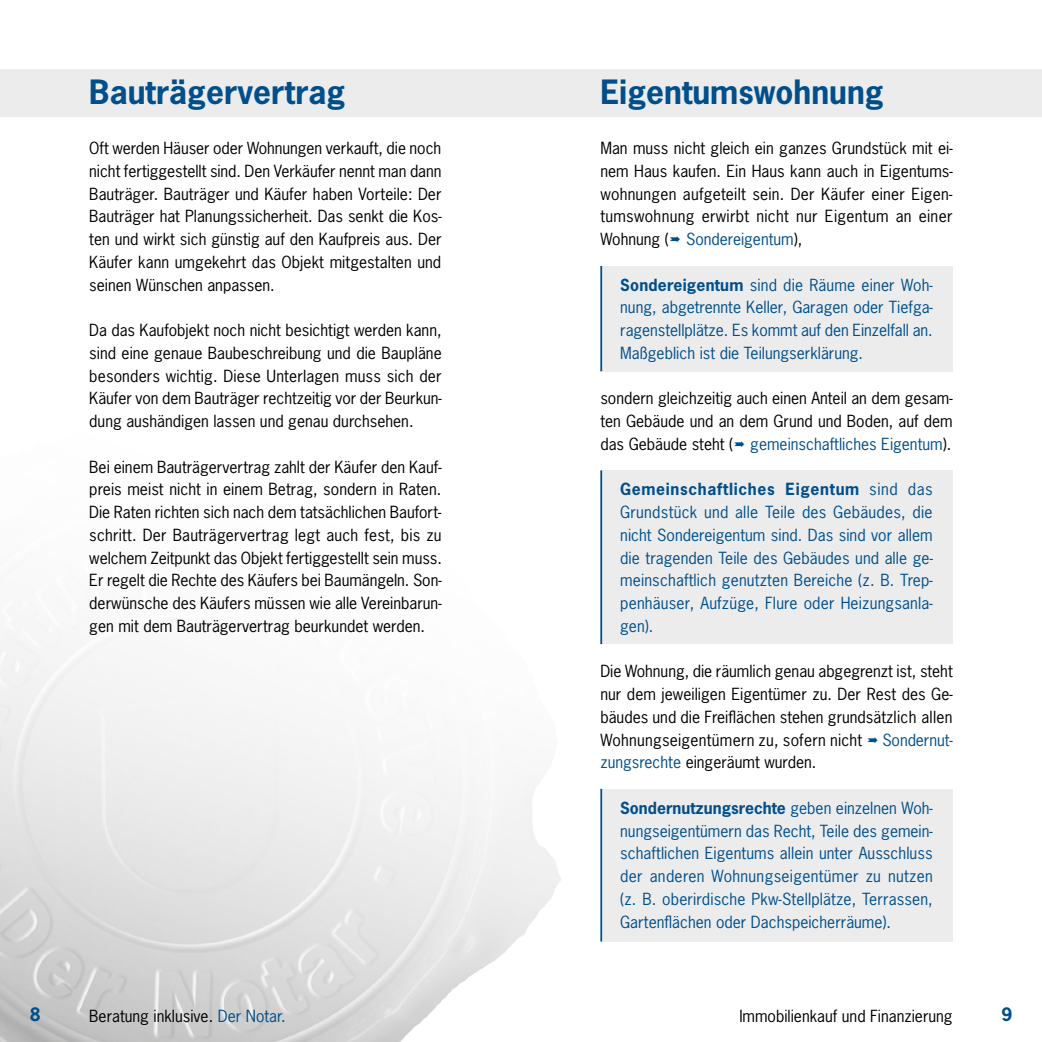
<style>
.page{position:relative;width:1042px;height:1042px;background:#fff}
.page>*{position:absolute;margin:0;border:0;box-sizing:border-box;transform-origin:0 0}
.t1{font:700 31.5px "News Gothic Std";color:#004f8b}
.t2{font:700 17.5px "News Gothic Std";color:#004f8b}
.t3{font:15.75px/22.8px "News Gothic Std";color:#000;text-align:justify}
.t4{font:15.75px/22.8px "News Gothic Std";color:#004f8b;text-align:justify}
.s1{color:#004f8b}
.s2{font-weight:700}
</style>
<div class="page">
<div style="left:600px;top:470px;width:352px;height:174px;background:#ececed"></div>
<hr style="left:600px;top:470px;width:2px;height:174px;background:#004f8b">
<div style="left:600px;top:266px;width:352px;height:105px;background:#ececed"></div>
<hr style="left:600px;top:266px;width:2px;height:105px;background:#004f8b">
<div style="left:521px;top:69px;width:521px;height:48px;background:#ececed"></div>
<div style="left:0;top:69px;width:521px;height:48px;background:#ececed"></div>
<div style="left:601px;top:789px;width:351px;height:152px;background:#ececed"></div>
<hr style="left:600px;top:789px;width:2px;height:152px;background:#004f8b">
<img style="left:0;top:617px;width:397px;height:425px">
<h1 class="t1" style="left:89px;top:71px;width:258px">Bauträgervertrag</h1>
<p class="t3" style="left:89px;top:137px;width:354px">Oft werden Häuser oder Wohnungen verkauft, die noch nicht fertiggestellt sind. Den Verkäufer nennt man dann Bauträger. Bauträger und Käufer haben Vorteile: Der Bauträger hat Planungssicherheit. Das senkt die Kos&shy;ten und wirkt sich günstig auf den Kaufpreis aus. Der Käufer kann umgekehrt das Objekt mitgestalten und seinen Wünschen anpassen.</p>
<p class="t3" style="left:89px;top:319px;width:354px">Da das Kaufobjekt noch nicht besichtigt werden kann, sind eine genaue Baubeschreibung und die Baupläne besonders wichtig. Diese Unterlagen muss sich der Käufer von dem Bauträger rechtzeitig vor der Beurkun&shy;dung aushändigen lassen und genau durchsehen.</p>
<p class="t3" style="left:89px;top:455px;width:354px">Bei einem Bauträgervertrag zahlt der Käufer den Kauf&shy;preis meist nicht in einem Betrag, sondern in Raten.<br>Die Raten richten sich nach dem tatsächlichen Baufort&shy;schritt. Der Bauträgervertrag legt auch fest, bis zu welchem Zeitpunkt das Objekt fertiggestellt sein muss.<br>Er regelt die Rechte des Käufers bei Baumängeln. Son&shy;derwünsche des Käufers müssen wie alle Vereinbarun&shy;gen mit dem Bauträgervertrag beurkundet werden.</p>
<h1 class="t1" style="left:600px;top:71px;width:285px">Eigentumswohnung</h1>
<p class="t3" style="left:600px;top:137px;width:354px">Man muss nicht gleich ein ganzes Grundstück mit ei&shy;nem Haus kaufen. Ein Haus kann auch in Eigentums&shy;wohnungen aufgeteilt sein. Der Käufer einer Eigen&shy;tumswohnung erwirbt nicht nur Eigentum an einer Wohnung ( <span class="s1">Sondereigentum</span>),</p>
<p class="t4" style="left:620px;top:273px;width:314px"><span class="s2">Sondereigentum</span> sind die Räume einer Woh&shy;nung, abgetrennte Keller, Garagen oder Tiefga&shy;ragenstellplätze. Es kommt auf den Einzelfall an.<br>Maßgeblich ist die Teilungserklärung.</p>
<p class="t3" style="left:600px;top:387px;width:354px">sondern gleichzeitig auch einen Anteil an dem gesam&shy;ten Gebäude und an dem Grund und Boden, auf dem das Gebäude steht ( <span class="s1">gemeinschaftliches Eigentum</span>).</p>
<p class="t4" style="left:620px;top:478px;width:314px"><span class="s2">Gemeinschaftliches Eigentum</span> sind das Grundstück und alle Teile des Gebäudes, die nicht Sondereigentum sind. Das sind vor allem die tragenden Teile des Gebäudes und alle ge&shy;meinschaftlich genutzten Bereiche (z. B. Trep&shy;penhäuser, Aufzüge, Flure oder Heizungsanla&shy;gen).</p>
<p class="t3" style="left:600px;top:660px;width:354px">Die Wohnung, die räumlich genau abgegrenzt ist, steht nur dem jeweiligen Eigentümer zu. Der Rest des Ge&shy;bäudes und die Freiflächen stehen grundsätzlich allen Wohnungseigentümern zu, sofern nicht</p>
<p class="t4" style="left:882px;top:728px;width:72px">Sondernut-</p>
<p class="t3" style="left:600px;top:751px;width:217px"><span class="s1">zungsrechte</span> eingeräumt wurden.</p>
<p class="t4" style="left:620px;top:796px;width:314px"><span class="s2">Sondernutzungsrechte</span> geben einzelnen Woh&shy;nungseigentümern das Recht, Teile des gemein&shy;schaftlichen Eigentums allein unter Ausschluss der anderen Wohnungseigentümer zu nutzen (z. B. oberirdische Pkw-Stellplätze, Terrassen, Gartenflächen oder Dachspeicherräume).</p>
<p class="t2" style="left:30px;top:1002px;width:12px">8</p>
<p class="t3" style="left:89px;top:1004px;width:198px">Beratung inklusive. <span class="s1">Der Notar.</span></p>
<p class="t3" style="left:739px;top:1004px;width:215px">Immobilienkauf und Finanzierung</p>
<p class="t2" style="left:1001px;top:1002px;width:12px">9</p>
</div>
